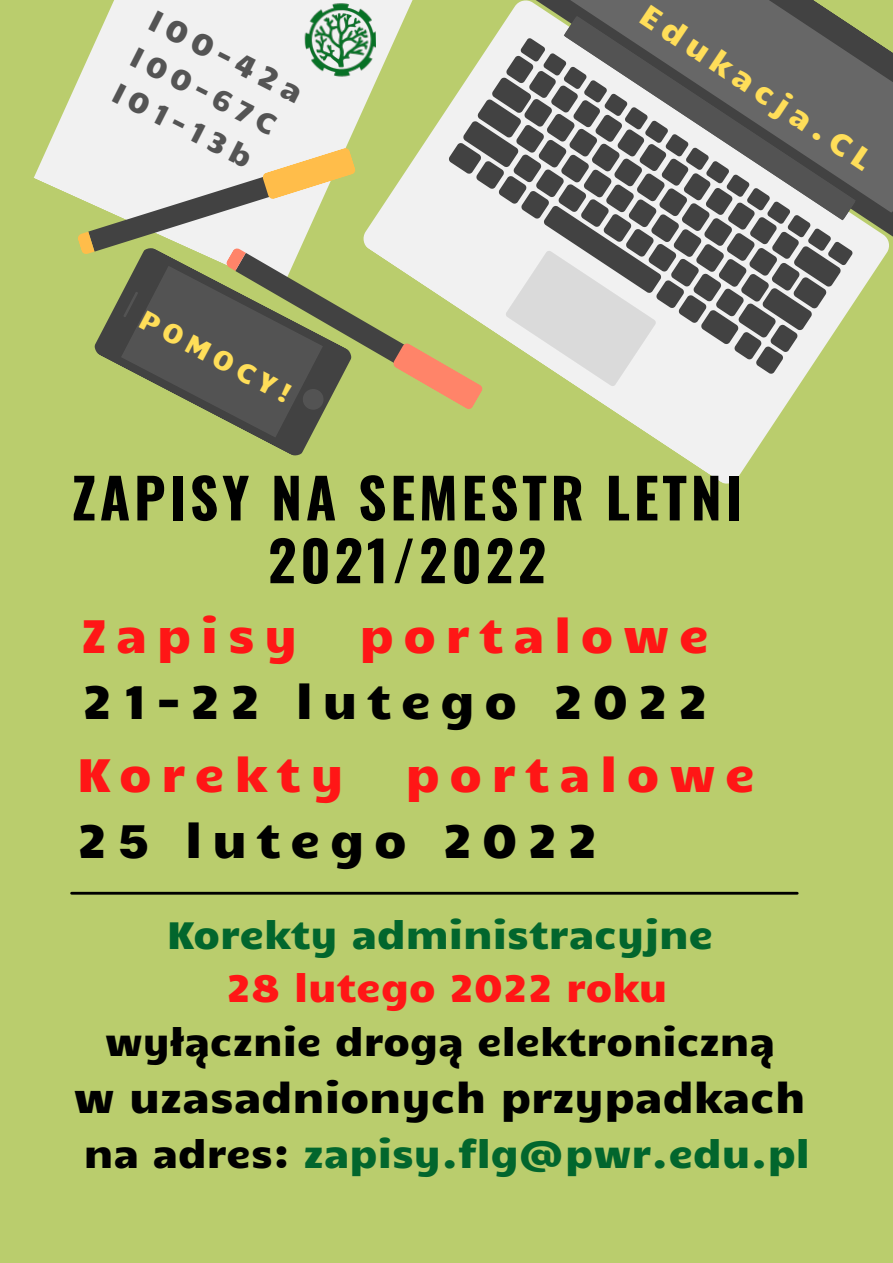
<style>
.page{position:relative;width:893px;height:1263px;background:#bacd6d}
.page>*{position:absolute;margin:0;border:0;box-sizing:border-box;transform-origin:0 0}
.t1{font:700 55.12px/62.8px "Oswald";letter-spacing:.07em;color:#000;text-align:center}
.t2{font:47.4px "Candal";letter-spacing:.2em;color:#ff1616}
.t3{font:47.4px "Candal";letter-spacing:.2em;color:#000}
.t4{font:41.92px "Candal";color:#000}
.t5{font:38.62px "Candal";color:#02662d}
.t6{font:38.62px "Candal";color:#000}
.t7{font:38.62px "Candal";color:#ff1616}
.t8{font:30.83px "Candal";color:#ffde59}
.t9{font:30.3px "Candal";color:#545454}
.t10{font:28.8px "Candal";color:#545454}
.t11{font:27.22px "Candal";color:#ffde59}
.s1{color:#000}
</style>
<div class="page">
<svg style="left:653px;top:264px;width:226px;height:220px"></svg>
<svg style="left:494px;top:1px;width:399px;height:263px;fill:#f1f1f1"></svg>
<svg style="left:522px;top:0;width:371px;height:231px;background:#777a6c"></svg>
<svg style="left:564px;top:16px;width:291px;height:204px;background:#60605e"></svg>
<svg style="left:34px;top:0;width:379px;height:198px;fill:#f1f1f1"></svg>
<img style="left:300px;top:0;width:77px;height:37px">
<svg style="left:258px;top:437px;width:53px;height:19px"></svg>
<svg style="left:77px;top:37px;width:776px;height:400px"></svg>
<hr style="left:72px;top:892px;width:725px;height:3px;background:#000">
<p class="t9" style="left:161px;top:-2px;width:170px;rotate:27deg">I00-42a</p>
<p class="t10" style="left:142px;top:36px;width:161px;rotate:27deg">I00-67C</p>
<p class="t10" style="left:124px;top:72px;width:154px;rotate:27deg">I01-13b</p>
<p class="t11" style="left:151px;top:299px;width:171px;rotate:28deg">POMOCY!</p>
<p class="t8" style="left:656px;top:-8px;width:273px;rotate:34deg">Edukacja.CL</p>
<p class="t1" style="left:72px;top:464px;width:671px">ZAPISY NA SEMESTR LETNI<br>2021/2022</p>
<p class="t2" style="left:82px;top:602px;width:218px">Zapisy</p>
<p class="t2" style="left:359px;top:602px;width:351px">portalowe</p>
<p class="t3" style="left:82px;top:667px;width:628px">21-22 lutego 2022</p>
<p class="t2" style="left:77px;top:740px;width:269px">Korekty</p>
<p class="t2" style="left:405px;top:740px;width:351px">portalowe</p>
<p class="t3" style="left:77px;top:806px;width:522px">25 lutego 2022</p>
<p class="t5" style="left:167px;top:907px;width:548px">Korekty administracyjne</p>
<p class="t7" style="left:226px;top:960px;width:443px">28 lutego 2022 roku</p>
<p class="t6" style="left:105px;top:1014px;width:672px">wyłącznie drogą elektroniczną</p>
<p class="t4" style="left:73px;top:1068px;width:733px">w uzasadnionych przypadkach</p>
<p class="t5" style="left:84px;top:1126px;width:727px"><span class="s1">na adres:</span> zapisy.flg@pwr.edu.pl</p>
</div>
